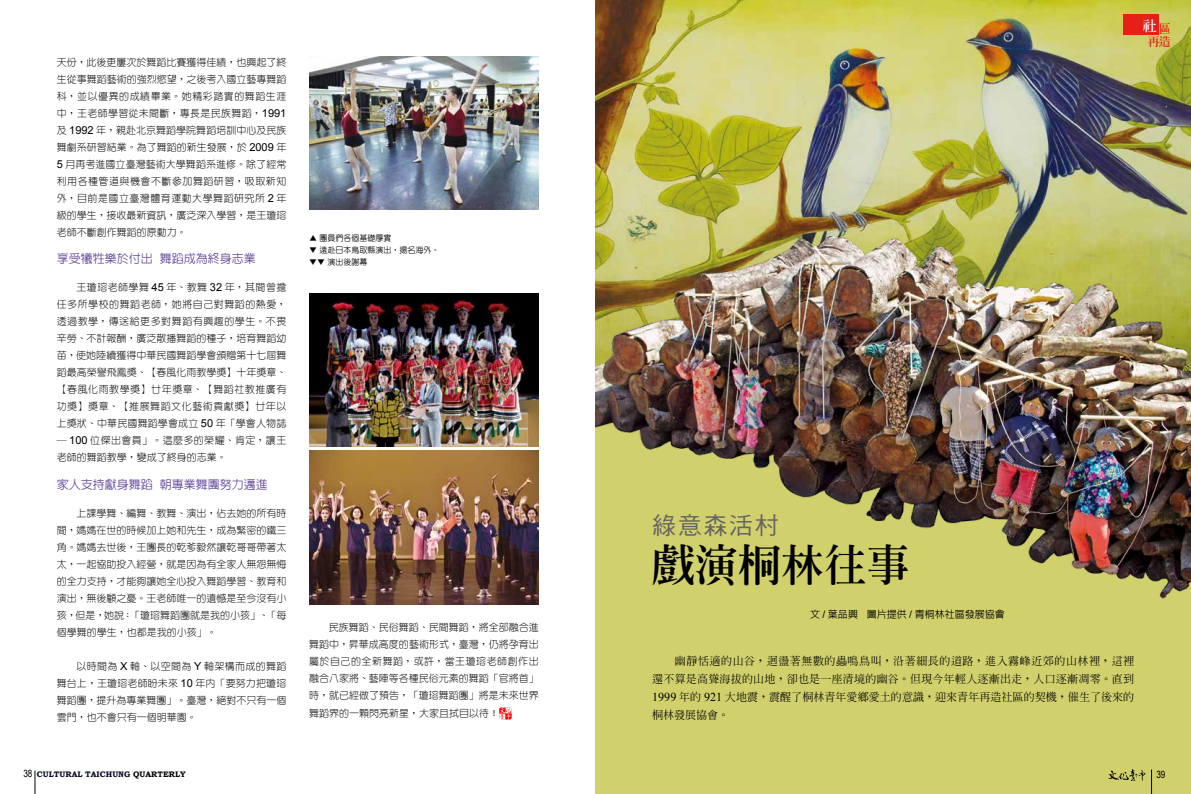
<style>
.page{position:relative;width:1191px;height:794px;background:#fff}
.page>*{position:absolute;margin:0;border:0;box-sizing:border-box;transform-origin:0 0}
.t1{font:800 43px "AR Ming B5";color:#000}
.t2{font:24px "DF Hei Std W5";letter-spacing:.07em;color:#666464}
.t3{font:800 14px "AR Ming B5";color:#fff}
.t4{font:500 12px "AR Hei B5";color:#5d4297}
.t5{font:800 12px "AR Ming B5";color:#e71f18}
.t6{font:500 11px/18px "AR Ming B5";letter-spacing:.005em;color:#000;text-align:justify}
.t7{font:300 10px/17px "AR Yuan B5";color:#000;text-align:justify}
.t8{font:500 10px "AR Hei B5";color:#000}
.t9{font:10px "Arial Narrow";color:#000}
.t10{font:500 8px "AR Yuan B5";color:#000}
.t11{font:700 8px "Bookman Old Style";color:#030720}
.s1{font-family:"Arial";font-weight:400;font-size:11px}
.s2{font-family:"Arial Narrow";font-weight:400;font-size:10px;color:#000}
.s3{color:#000}
.s4{font-family:"Arial";font-weight:400;font-size:10.5px}
.s5{font-family:"Times New Roman";font-weight:400;font-size:12.1px}
</style>
<div class="page">
<svg style="left:35px;top:770px;width:1px;height:24px"></svg>
<img style="left:595px;top:0;width:596px;height:174px">
<div style="left:595px;top:340px;width:596px;height:454px;background:#d0d06d"></div>
<img style="left:595px;top:174px;width:596px;height:425px">
<img style="left:309px;top:293px;width:230px;height:153px">
<img style="left:309px;top:57px;width:230px;height:153px">
<img style="left:309px;top:451px;width:230px;height:153px">
<svg style="left:1151px;top:769px;width:1px;height:25px"></svg>
<svg style="left:1108px;top:769px;width:37px;height:12px"></svg>
<div style="left:1123px;top:14px;width:35px;height:20px;background:#e71f18"></div>
<svg style="left:499px;top:707px;width:13px;height:12px"></svg>
<p class="t7" style="left:57px;top:53px;width:231px">天份，此後更屢次於舞蹈比賽獲得佳績，也興起了終生從事舞蹈藝術的強烈慾望，之後考入國立藝專舞蹈科，並以優異的成績畢業。她精彩踏實的舞蹈生涯中，王老師學習從未間斷，專長是民族舞蹈，<span class="s1">1991</span>及 <span class="s1">1992</span> 年，親赴北京舞蹈學院舞蹈培訓中心及民族舞劇系研習結業。為了舞蹈的新生發展，於 <span class="s1">2009</span> 年<span class="s1">5</span> 月再考進國立臺灣藝術大學舞蹈系進修。除了經常利用各種管道與機會不斷參加舞蹈研習，吸取新知外，目前是國立臺灣體育運動大學舞蹈研究所 <span class="s1">2</span> 年級的學生，接收最新資訊，廣泛深入學習，是王瓊瑢老師不斷創作舞蹈的原動力。</p>
<p class="t4" style="left:57px;top:252px;width:201px">享受犧牲樂於付出 舞蹈成為終身志業</p>
<p class="t7" style="left:57px;top:279px;width:231px;text-indent:20px">王瓊瑢老師學舞 <span class="s1">45</span> 年、教舞 <span class="s1">32</span> 年，其間曾擔任多所學校的舞蹈老師，她將自己對舞蹈的熱愛，透過教學，傳送給更多對舞蹈有興趣的學生。不畏辛勞、不計報酬，廣泛散播舞蹈的種子，培育舞蹈幼苗，使她陸續獲得中華民國舞蹈學會頒贈第十七屆舞蹈最高榮譽飛鳳獎、【春風化雨教學獎】十年獎章、【春風化雨教學獎】廿年獎章、【舞蹈社教推廣有功獎】獎章、【推展舞蹈文化藝術貢獻獎】廿年以上獎狀、中華民國舞蹈學會成立 <span class="s1">50</span> 年「學會人物誌─ <span class="s1">100</span> 位傑出會員」。這麼多的榮耀、肯定，讓王老師的舞蹈教學，變成了終身的志業。</p>
<p class="t4" style="left:57px;top:478px;width:213px">家人支持獻身舞蹈 朝專業舞團努力邁進</p>
<p class="t7" style="left:57px;top:505px;width:231px;text-indent:20px">上課學舞、編舞、教舞、演出，佔去她的所有時間，媽媽在世的時候加上她和先生，成為緊密的鐵三角。媽媽去世後，王團長的乾爹毅然讓乾哥哥帶著太太，一起協助投入經營，就是因為有全家人無怨無悔的全力支持，才能夠讓她全心投入舞蹈學習、教育和演出，無後顧之憂。王老師唯一的遺憾是至今沒有小孩，但是，她說：「瓊瑢舞蹈團就是我的小孩」、「每個學舞的學生，也都是我的小孩」。</p>
<p class="t7" style="left:57px;top:658px;width:231px;text-indent:20px">以時間為 <span class="s1">X</span> 軸、以空間為 <span class="s1">Y</span> 軸架構而成的舞蹈舞台上，王瓊瑢老師盼未來 <span class="s1">10</span> 年內「要努力把瓊瑢舞蹈團，提升為專業舞團」。臺灣，絕對不只有一個雲門，也不會只有一個明華園。</p>
<p class="t11" style="left:23px;top:769px;width:164px"><span class="s2">38</span> CULTURAL TAICHUNG <span class="s3">QUARTERLY</span></p>
<p class="t10" style="left:309px;top:234px;width:84px">▲ 團員們各個基礎厚實</p>
<p class="t10" style="left:317px;top:254px;width:9px;rotate:-180deg">▲</p>
<p class="t10" style="left:319px;top:246px;width:121px">遠赴日本鳥取縣演出，揚名海外。</p>
<p class="t10" style="left:325px;top:266px;width:17px;rotate:-180deg">▲▲</p>
<p class="t10" style="left:327px;top:258px;width:41px">演出後謝幕</p>
<p class="t7" style="left:309px;top:619px;width:231px;text-indent:20px">民族舞蹈、民俗舞蹈、民間舞蹈，將全部融合進舞蹈中，昇華成高度的藝術形式，臺灣，仍將孕育出屬於自己的全新舞蹈，或許，當王瓊瑢老師創作出融合八家將、藝陣等各種民俗元素的舞蹈「官將首」時，就已經做了預告，「瓊瑢舞蹈團」將是未來世界</p>
<p class="t7" style="left:309px;top:705px;width:191px">舞蹈界的一顆閃亮新星，大家且拭目以待！</p>
<h3 class="t3" style="left:1142px;top:19px;width:30px">社<sub>區</sub></h3>
<p class="t5" style="left:1147px;top:35px;width:25px">再造</p>
<h2 class="t2" style="left:652px;top:512px;width:128px">綠意森活村</h2>
<h1 class="t1" style="left:652px;top:543px;width:259px">戲演桐林往事</h1>
<p class="t8" style="left:810px;top:609px;width:196px">文 <span class="s4">/</span> 葉品興 圖片提供 <span class="s4">/</span> 青桐林社區發展協會</p>
<p class="t6" style="left:652px;top:651px;width:483px;text-indent:23px">幽靜恬適的山谷，迴盪著無數的蟲鳴鳥叫，沿著細長的道路，進入霧峰近郊的山林裡，這裡還不算是高聳海拔的山地，卻也是一座清境的幽谷。但現今年輕人逐漸出走，人口逐漸凋零。直到<span class="s5">1999</span> 年的 <span class="s5">921</span> 大地震，震醒了桐林青年愛鄉愛土的意識，迎來青年再造社區的契機，催生了後來的桐林發展協會。</p>
<p class="t9" style="left:1156px;top:766px;width:11px">39</p>
</div>
